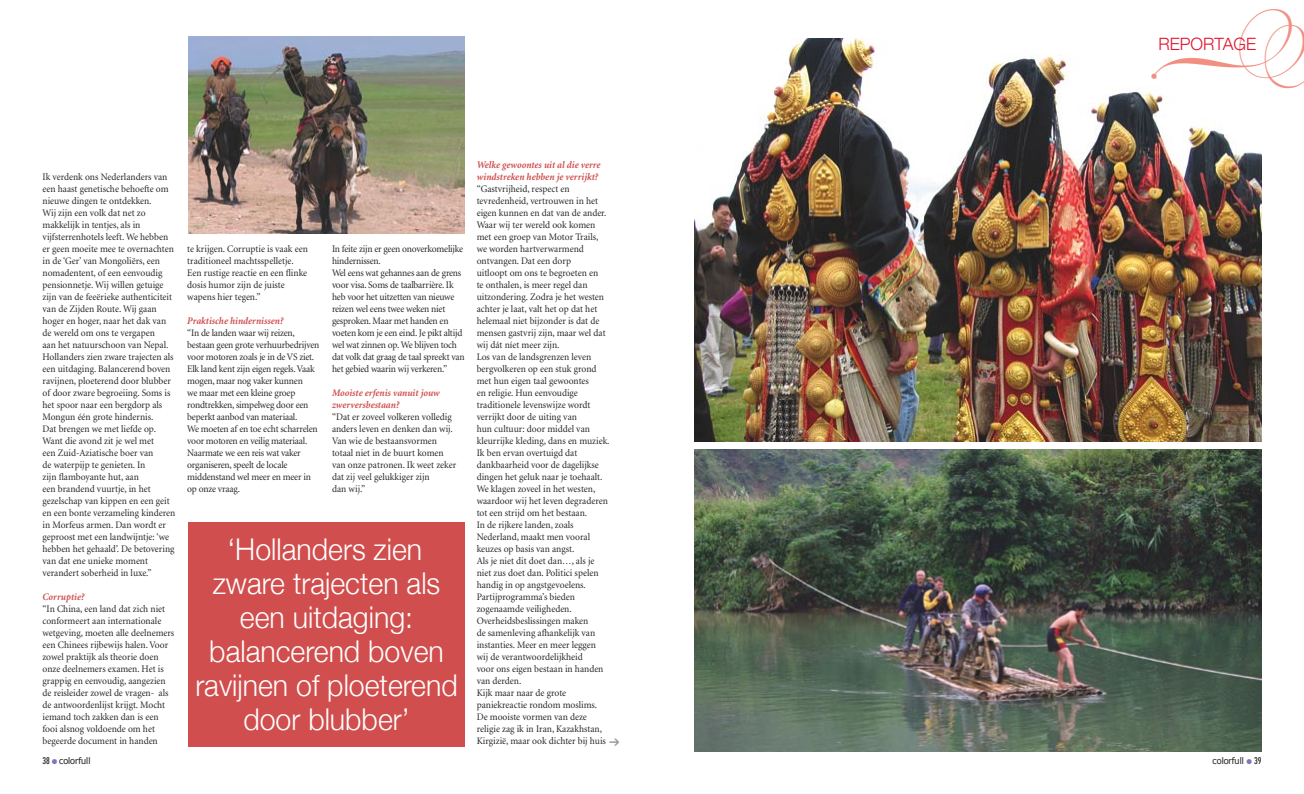
<style>
.page{position:relative;width:1304px;height:794px;background:#fff}
.page>*{position:absolute;margin:0;border:0;box-sizing:border-box;transform-origin:0 0}
.Intro{font:300 30px/34px "Helvetica Neue";color:#fff;text-align:center;scale:.95 1}
.t1{font:300 17px "Helvetica Neue";color:#e0142f}
.Normaal{font:10px/12px "Minion";color:#262628;scale:.95 1}
.Normaal-2{font:10px/12px "Minion";letter-spacing:-.02em;color:#262628;scale:.95 1}
.Bold{font:italic 700 10px/12px "Minion";color:#d14e4e;scale:.95 1}
.Normaal-3{font:italic 700 10px/12px "Minion";color:#d14e4e;scale:.95 1}
.t2{font:9px "Tahoma";color:#262628}
.s1{font-family:"Futura";font-weight:500;font-stretch:condensed}
.s2{color:#8277b6}
</style>
<div class="page">
<svg style="left:609px;top:738px;width:10px;height:7px"></svg>
<img style="left:188px;top:36px;width:277px;height:197px">
<img style="left:694px;top:449px;width:567px;height:302px">
<img style="left:694px;top:38px;width:567px;height:403px">
<div style="left:188px;top:522px;width:277px;height:224px;background:#d14e4e"></div>
<svg style="left:1151px;top:38px;width:110px;height:50px"></svg>
<p class="Normaal" style="left:43px;top:171px;width:134px">Ik verdenk ons Nederlanders van een haast genetische behoefte om nieuwe dingen te ontdekken.</p>
<p class="Normaal" style="left:43px;top:207px;width:140px">Wij zijn een volk dat net zo makkelijk in tentjes, als in vijfsterrenhotels leeft. We hebben er geen moeite mee te overnachten in de ‘Ger’ van Mongoliërs, een nomadentent, of een eenvoudig pensionnetje. Wij willen getuige zijn van de feeërieke authenticiteit van de Zijden Route. Wij gaan hoger en hoger, naar het dak van de wereld om ons te vergapen<br>aan het natuurschoon van Nepal.<br>Hollanders zien zware trajecten als een uitdaging. Balancerend boven ravijnen, ploeterend door blubber of door zware begroeiing. Soms is het spoor naar een bergdorp als<br>Mongun één grote hindernis.</p>
<p class="Normaal" style="left:43px;top:423px;width:121px">Dat brengen we met liefde op.</p>
<p class="Normaal" style="left:43px;top:435px;width:141px">Want die avond zit je wel met<br>een Zuid-Aziatische boer van<br>de waterpijp te genieten. In<br>zijn flamboyante hut, aan<br>een brandend vuurtje, in het gezelschap van kippen en een geit en een bonte verzameling kinderen in Morfeus armen. Dan wordt er geproost met een landwijntje: ‘we hebben het gehaald’. De betovering van dat ene unieke moment verandert soberheid in luxe.”</p>
<p class="Bold" style="left:43px;top:591px;width:46px">Corruptie?</p>
<p class="Normaal" style="left:43px;top:603px;width:140px">“In China, een land dat zich niet conformeert aan internationale wetgeving, moeten alle deelnemers een Chinees rijbewijs halen. Voor zowel praktijk als theorie doen onze deelnemers examen. Het is grappig en eenvoudig, aangezien de reisleider zowel de vragen- als de antwoordenlijst krijgt. Mocht iemand toch zakken dan is een fooi alsnog voldoende om het begeerde document in handen</p>
<p class="Normaal" style="left:187px;top:243px;width:129px">te krijgen. Corruptie is vaak een traditioneel machtsspelletje.</p>
<p class="Normaal" style="left:187px;top:267px;width:128px">Een rustige reactie en een flinke dosis humor zijn de juiste</p>
<p class="Normaal" style="left:187px;top:291px;width:79px">wapens hier tegen.”</p>
<p class="Bold" style="left:187px;top:315px;width:103px">Praktische hindernissen?</p>
<p class="Normaal-2" style="left:187px;top:327px;width:141px">“In de landen waar wij reizen, bestaan geen grote verhuurbedrijven voor motoren zoals je in de VS ziet.<br>Elk land kent zijn eigen regels. Vaak mogen, maar nog vaker kunnen<br>we maar met een kleine groep rondtrekken, simpelweg door een beperkt aanbod van materiaal.</p>
<p class="Normaal-2" style="left:187px;top:423px;width:139px">We moeten af en toe echt scharrelen voor motoren en veilig materiaal.<br>Naarmate we een reis wat vaker organiseren, speelt de locale middenstand wel meer en meer in op onze vraag.</p>
<p class="Normaal-2" style="left:332px;top:243px;width:139px">In feite zijn er geen onoverkomelijke hindernissen.</p>
<p class="Normaal-2" style="left:332px;top:267px;width:141px">Wel eens wat gehannes aan de grens voor visa. Soms de taalbarrière. Ik heb voor het uitzetten van nieuwe reizen wel eens twee weken niet gesproken. Maar met handen en voeten kom je een eind. Je pikt altijd wel wat zinnen op. We blijven toch dat volk dat graag de taal spreekt van het gebied waarin wij verkeren.”</p>
<p class="Normaal-3" style="left:332px;top:387px;width:115px">Mooiste erfenis vanuit jouw zwerversbestaan?</p>
<p class="Normaal" style="left:332px;top:411px;width:129px;text-align:justify">“Dat er zoveel volkeren volledig anders leven en denken dan wij.<br>Van wie de bestaansvormen</p>
<p class="Normaal" style="left:332px;top:447px;width:119px">totaal niet in de buurt komen</p>
<p class="Normaal" style="left:332px;top:459px;width:132px">van onze patronen. Ik weet zeker dat zij veel gelukkiger zijn</p>
<p class="Normaal" style="left:332px;top:483px;width:37px">dan wij.”</p>
<p class="Intro" style="left:227px;top:531px;width:207px">‘Hollanders zien</p>
<p class="Intro" style="left:213px;top:565px;width:241px">zware trajecten als een uitdaging:</p>
<p class="Intro" style="left:195px;top:633px;width:278px">balancerend boven ravijnen of ploeterend door blubber’</p>
<p class="Bold" style="left:477px;top:159px;width:132px">Welke gewoontes uit al die verre windstreken hebben je verrijkt?</p>
<p class="Normaal" style="left:477px;top:183px;width:138px">“Gastvrijheid, respect en tevredenheid, vertrouwen in het eigen kunnen en dat van de ander.<br>Waar wij ter wereld ook komen met een groep van Motor Trails, we worden hartverwarmend ontvangen. Dat een dorp<br>uitloopt om ons te begroeten en te onthalen, is meer regel dan uitzondering. Zodra je het westen achter je laat, valt het op dat het helemaal niet bijzonder is dat de mensen gastvrij zijn, maar wel dat wij dát níet meer zijn.</p>
<p class="Normaal" style="left:477px;top:351px;width:141px">Los van de landsgrenzen leven bergvolkeren op een stuk grond met hun eigen taal gewoontes<br>en religie. Hun eenvoudige traditionele levenswijze wordt verrijkt door de uiting van<br>hun cultuur: door middel van kleurrijke kleding, dans en muziek.<br>Ik ben ervan overtuigd dat dankbaarheid voor de dagelijkse dingen het geluk naar je toehaalt.<br>We klagen zoveel in het westen, waardoor wij het leven degraderen tot een strijd om het bestaan.</p>
<p class="Normaal" style="left:477px;top:519px;width:121px">In de rijkere landen, zoals<br>Nederland, maakt men vooral keuzes op basis van angst.</p>
<p class="Normaal" style="left:477px;top:555px;width:130px">Als je niet dit doet dan…, als je niet zus doet dan. Politici spelen handig in op angstgevoelens.<br>Partijprogramma’s bieden zogenaamde veiligheden.<br>Overheidsbeslissingen maken de samenleving afhankelijk van instanties. Meer en meer leggen wij de verantwoordelijkheid</p>
<p class="Normaal" style="left:477px;top:663px;width:135px">voor ons eigen bestaan in handen van derden.</p>
<p class="Normaal" style="left:477px;top:687px;width:138px">Kijk maar naar de grote paniekreactie rondom moslims.<br>De mooiste vormen van deze religie zag ik in Iran, Kazakhstan,<br>Kirgizië, maar ook dichter bij huis</p>
<h2 class="t1" style="left:1158px;top:34px;width:99px">REPORTAGE</h2>
<p class="t2" style="left:42px;top:754px;width:49px"><span class="s1">38</span> <span class="s2">●</span> colorfull</p>
<p class="t2" style="left:1213px;top:754px;width:50px">colorfull <span class="s2">●</span> <span class="s1">39</span></p>
</div>
